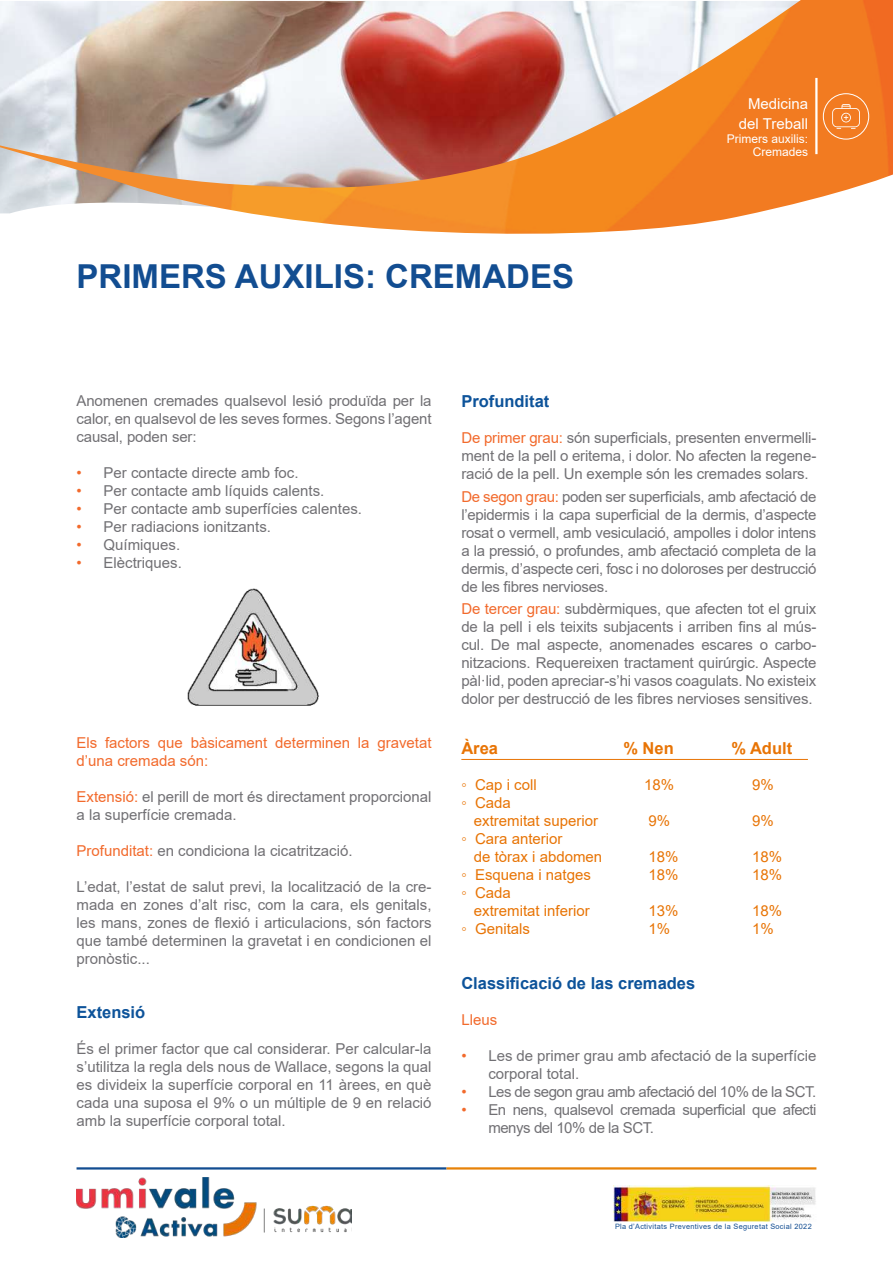
<style>
.page{position:relative;width:893px;height:1263px;background:#fff}
.page>*{position:absolute;margin:0;border:0;box-sizing:border-box;transform-origin:0 0}
.t1{font:700 33px "Arial";color:#124d91}
.t2{font:700 16.5px "Arial";color:#0d539a}
.t3{font:700 16.5px "Arial";color:#e87405}
.t4{font:15px/18px "Arial";color:#717074;text-align:justify}
.t5{font:15px/18px "Arial";color:#e87405}
.t6{font:15px/18px "Arial";letter-spacing:-.03em;color:#717074}
.t7{font:15px/18px "Arial";color:#f26a2c}
.t8{font:15px/19.6px "Arial";color:#fff;text-align:right}
.t9{font:12px/13.6px "Arial";color:#fff;text-align:right}
.t10{font:7.35px "Arial";letter-spacing:.04em;color:#124d91}
.s1{color:#f26a2c}
</style>
<div class="page">
<img style="left:614px;top:1185px;width:202px;height:36px">
<hr style="left:77px;top:1167px;width:369px;height:2px;background:#124d91">
<hr style="left:446px;top:1167px;width:370px;height:2px;background:#e78208">
<img style="left:77px;top:1178px;width:275px;height:59px">
<img style="left:0;top:0;width:893px;height:234px">
<svg style="left:832px;top:104px;width:28px;height:25px"></svg>
<div style="left:823px;top:93px;width:46px;height:47px;border:1px solid #fff;border-radius:50%"></div>
<hr style="left:815px;top:78px;width:2px;height:76px;background:#fff">
<hr style="left:461px;top:759px;width:347px;height:1px;background:#e87405">
<img style="left:187px;top:588px;width:132px;height:118px">
<h1 class="t1" style="left:77px;top:253px;width:499px">PRIMERS AUXILIS: CREMADES</h1>
<p class="t8" style="left:739px;top:94px;width:71px">Medicina del Treball</p>
<p class="t9" style="left:727px;top:132px;width:83px">Primers auxilis:<br>Cremades</p>
<p class="t4" style="left:77px;top:392px;width:357px">Anomenen cremades qualsevol lesió produïda per la calor, en qualsevol de les seves formes. Segons l’agent causal, poden ser:</p>
<p class="t4" style="left:77px;top:464px;width:224px"><span class="s1">•</span> Per contacte directe amb foc.</p>
<p class="t4" style="left:77px;top:482px;width:249px"><span class="s1">•</span> Per contacte amb líquids calents.</p>
<p class="t4" style="left:77px;top:500px;width:287px"><span class="s1">•</span> Per contacte amb superfícies calentes.</p>
<p class="t4" style="left:77px;top:518px;width:196px"><span class="s1">•</span> Per radiacions ionitzants.</p>
<p class="t4" style="left:77px;top:536px;width:105px"><span class="s1">•</span> Químiques.</p>
<p class="t4" style="left:77px;top:554px;width:107px"><span class="s1">•</span> Elèctriques.</p>
<p class="t7" style="left:77px;top:734px;width:357px">Els factors que bàsicament determinen la gravetat d’una cremada són:</p>
<p class="t4" style="left:77px;top:788px;width:357px"><span class="s1">Extensió:</span> el perill de mort és directament proporcional a la superfície cremada.</p>
<p class="t4" style="left:77px;top:842px;width:277px"><span class="s1">Profunditat:</span> en condiciona la cicatrització.</p>
<p class="t4" style="left:77px;top:878px;width:357px">L’edat, l’estat de salut previ, la localització de la cre&shy;mada en zones d’alt risc, com la cara, els genitals, les mans, zones de flexió i articulacions, són factors que també determinen la gravetat i en condicionen el pronòstic...</p>
<p class="t2" style="left:77px;top:1000px;width:70px">Extensió</p>
<p class="t4" style="left:77px;top:1040px;width:357px">És el primer factor que cal considerar. Per calcular-la s’utilitza la regla dels nous de Wallace, segons la qual es divideix la superfície corporal en 11 àrees, en què cada una suposa el 9% o un múltiple de 9 en relació amb la superfície corporal total.</p>
<p class="t2" style="left:461px;top:390px;width:89px">Profunditat</p>
<p class="t4" style="left:461px;top:429px;width:357px"><span class="s1">De primer grau:</span> són superficials, presenten envermelli&shy;ment de la pell o eritema, i dolor. No afecten la regene&shy;ració de la pell. Un exemple són les cremades solars.</p>
<p class="t4" style="left:461px;top:487px;width:357px"><span class="s1">De segon grau:</span> poden ser superficials, amb afectació de l’epidermis i la capa superficial de la dermis, d’aspecte rosat o vermell, amb vesiculació, ampolles i dolor intens a la pressió, o profundes, amb afectació completa de la dermis, d’aspecte ceri, fosc i no doloroses per destrucció de les fibres nervioses.</p>
<p class="t4" style="left:461px;top:600px;width:357px"><span class="s1">De tercer grau:</span> subdèrmiques, que afecten tot el gruix de la pell i els teixits subjacents i arriben fins al mús&shy;cul. De mal aspecte, anomenades escares o carbo&shy;nitzacions. Requereixen tractament quirúrgic. Aspecte pàl·lid, poden apreciar-s’hi vasos coagulats. No existeix dolor per destrucció de les fibres nervioses sensitives.</p>
<p class="t3" style="left:461px;top:736px;width:38px">Àrea</p>
<p class="t3" style="left:623px;top:736px;width:52px">% Nen</p>
<p class="t3" style="left:731px;top:736px;width:62px">% Adult</p>
<p class="t5" style="left:461px;top:775px;width:77px">◦ Cap i coll</p>
<p class="t5" style="left:644px;top:775px;width:32px">18%</p>
<p class="t5" style="left:752px;top:775px;width:23px">9%</p>
<p class="t5" style="left:474px;top:793px;width:126px;text-indent:-13px">◦ Cada<br>extremitat superior</p>
<p class="t5" style="left:648px;top:811px;width:23px">9%</p>
<p class="t5" style="left:752px;top:811px;width:23px">9%</p>
<p class="t5" style="left:474px;top:829px;width:130px;text-indent:-13px">◦ Cara anterior<br>de tòrax i abdomen</p>
<p class="t5" style="left:648px;top:847px;width:32px">18%</p>
<p class="t5" style="left:752px;top:847px;width:32px">18%</p>
<p class="t5" style="left:461px;top:865px;width:131px">◦ Esquena i natges</p>
<p class="t5" style="left:648px;top:865px;width:32px">18%</p>
<p class="t5" style="left:752px;top:865px;width:32px">18%</p>
<p class="t5" style="left:474px;top:883px;width:117px;text-indent:-13px">◦ Cada<br>extremitat inferior</p>
<p class="t5" style="left:648px;top:901px;width:32px">13%</p>
<p class="t5" style="left:752px;top:901px;width:32px">18%</p>
<p class="t5" style="left:461px;top:919px;width:70px">◦ Genitals</p>
<p class="t5" style="left:648px;top:919px;width:23px">1%</p>
<p class="t5" style="left:752px;top:919px;width:23px">1%</p>
<p class="t2" style="left:461px;top:972px;width:235px">Classificació de las cremades</p>
<p class="t7" style="left:461px;top:1011px;width:37px">Lleus</p>
<p class="t4" style="left:488px;top:1047px;width:329px;text-indent:-27px"><span class="s1">•</span> Les de primer grau amb afectació de la superfície corporal total.</p>
<p class="t6" style="left:461px;top:1083px;width:357px"><span class="s1">•</span> Les de segon grau amb afectació del 10% de la SCT.</p>
<p class="t6" style="left:488px;top:1101px;width:329px;text-indent:-27px"><span class="s1">•</span> En nens, qualsevol cremada superficial que afecti menys del 10% de la SCT.</p>
<p class="t10" style="left:615px;top:1221px;width:198px">Pla d’Activitats Preventives de la Seguretat Social 2022</p>
</div>
